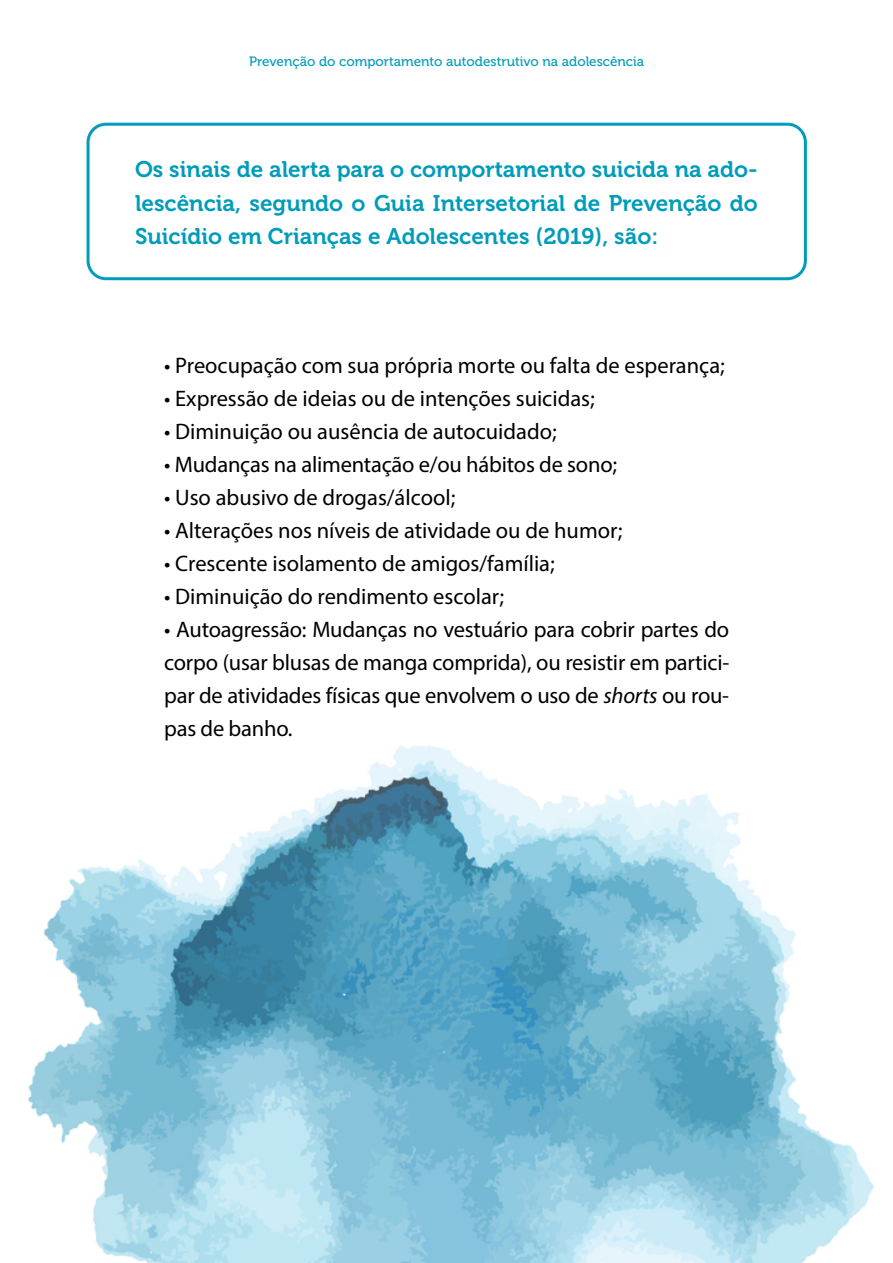
<style>
.page{position:relative;width:893px;height:1263px;background:#fff}
.page>*{position:absolute;margin:0;border:0;box-sizing:border-box;transform-origin:0 0}
.t1{font:22.5px/33px "Myriad Pro";color:#000;text-align:justify}
.t2{font:22.5px/33px "Museo 700";color:#019cba;text-align:justify}
.t3{font:13.5px "Museo 500";color:#019cba}
.s1{font-style:italic}
</style>
<div class="page">
<img style="left:28px;top:745px;width:846px;height:518px">
<div style="left:87px;top:123px;width:720px;height:157px;border:3px solid #019cba;border-radius:18px"></div>
<p class="t3" style="left:249px;top:53px;width:397px">Prevenção do comportamento autodestrutivo na adolescência</p>
<p class="t2" style="left:135px;top:153px;width:624px">Os sinais de alerta para o comportamento suicida na ado&shy;lescência, segundo o Guia Intersetorial de Prevenção do Suicídio em Crianças e Adolescentes (2019), são:</p>
<p class="t1" style="left:164px;top:349px;width:562px">• Preocupação com sua própria morte ou falta de esperança;</p>
<p class="t1" style="left:164px;top:382px;width:432px">• Expressão de ideias ou de intenções suicidas;</p>
<p class="t1" style="left:164px;top:415px;width:394px">• Diminuição ou ausência de autocuidado;</p>
<p class="t1" style="left:164px;top:448px;width:454px">• Mudanças na alimentação e/ou hábitos de sono;</p>
<p class="t1" style="left:164px;top:481px;width:293px">• Uso abusivo de drogas/álcool;</p>
<p class="t1" style="left:164px;top:514px;width:460px">• Alterações nos níveis de atividade ou de humor;</p>
<p class="t1" style="left:164px;top:547px;width:392px">• Crescente isolamento de amigos/família;</p>
<p class="t1" style="left:164px;top:580px;width:341px">• Diminuição do rendimento escolar;</p>
<p class="t1" style="left:164px;top:613px;width:567px">• Autoagressão: Mudanças no vestuário para cobrir partes do corpo (usar blusas de manga comprida), ou resistir em partici&shy;par de atividades físicas que envolvem o uso de <span class="s1">shorts</span> ou rou&shy;pas de banho.</p>
</div>
